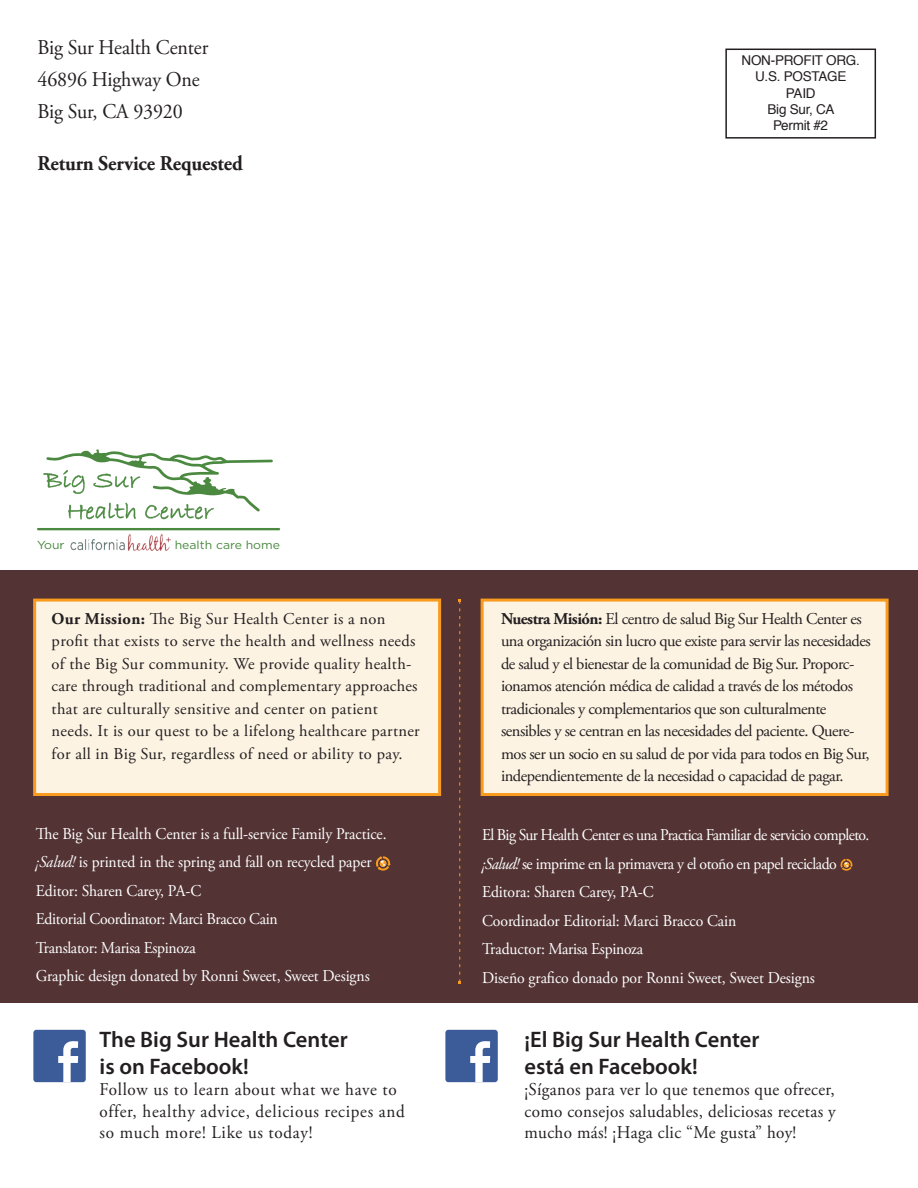
<style>
.page{position:relative;width:918px;height:1188px;background:#fff}
.page>*{position:absolute;margin:0;border:0;box-sizing:border-box;transform-origin:0 0}
.small_head_left_Sans{font:600 22.5px/27px "Myriad Pro";color:#231f20}
.paragraph{font:21px "Adobe Garamond Pro";letter-spacing:-.005em;color:#231f20;scale:.95 1}
.paragraph-2{font:700 21px "Adobe Garamond Pro";letter-spacing:-.005em;color:#231f20;scale:.95 1}
.paragraph-3{font:18px/21.6px "Adobe Garamond Pro";letter-spacing:.04em;color:#231f20;scale:.95 1}
.paragraph-4{font:16.5px/22.5px "Adobe Garamond Pro";letter-spacing:-.03em;color:#231f20}
.paragraph-5{font:16.5px "Adobe Garamond Pro";letter-spacing:-.01em;color:#fff;scale:.95 1}
.paragraph-6{font:16.5px/22.5px "Adobe Garamond Pro";letter-spacing:.02em;color:#231f20}
.paragraph-7{font:16.5px "Adobe Garamond Pro";letter-spacing:-.04em;color:#fff;scale:.95 1}
.paragraph-8{font:16.5px "Adobe Garamond Pro";letter-spacing:-.03em;color:#fff;scale:.95 1}
.Donation_heads{font:13.5px "Helvetica";letter-spacing:-.02em;color:#231f20}
.t1{font:11.55px "Gotham";color:#4a893f;scale:1.06 1}
.s1{font-weight:700}
.s2{font-style:italic}
</style>
<div class="page">
<div style="left:0;top:570px;width:918px;height:433px;background:#533334"></div>
<svg style="left:458px;top:599px;width:3px;height:385px"></svg>
<svg style="left:376px;top:856px;width:15px;height:15px"></svg>
<svg style="left:840px;top:859px;width:13px;height:12px"></svg>
<div style="left:33px;top:599px;width:408px;height:197px;background:#fcf3e3;border:3px solid #f89b1f"></div>
<div style="left:481px;top:599px;width:408px;height:197px;background:#fcf3e3;border:3px solid #f89b1f"></div>
<div style="left:725px;top:49px;width:151px;height:90px;border:2px solid #231f20"></div>
<div style="left:34px;top:1030px;width:52px;height:52px;background:#3b5b99;border-radius:3px"></div>
<svg style="left:58px;top:1041px;width:20px;height:41px"></svg>
<div style="left:446px;top:1030px;width:52px;height:52px;background:#3b5b99;border-radius:3px"></div>
<svg style="left:470px;top:1041px;width:20px;height:41px"></svg>
<svg style="left:43px;top:449px;width:230px;height:71px"></svg>
<hr style="left:37px;top:528px;width:243px;height:2px;background:#4a893f">
<img style="left:70px;top:534px;width:101px;height:16px">
<p class="paragraph" style="left:38px;top:35px;width:181px">Big Sur Health Center</p>
<p class="paragraph" style="left:38px;top:67px;width:172px">46896 Highway One</p>
<p class="paragraph" style="left:38px;top:98px;width:154px">Big Sur, CA 93920</p>
<p class="paragraph-2" style="left:38px;top:151px;width:218px">Return Service Requested</p>
<p class="t1" style="left:37px;top:538px;width:28px">Your</p>
<p class="t1" style="left:175px;top:538px;width:101px">health care home</p>
<p class="Donation_heads" style="left:742px;top:50px;width:120px">NON-PROFIT ORG.</p>
<p class="Donation_heads" style="left:755px;top:66px;width:93px">U.S. POSTAGE</p>
<p class="Donation_heads" style="left:786px;top:82px;width:31px">PAID</p>
<p class="Donation_heads" style="left:768px;top:99px;width:69px">Big Sur, CA</p>
<p class="Donation_heads" style="left:773px;top:115px;width:56px">Permit #2</p>
<p class="paragraph-6" style="left:52px;top:608px;width:370px"><span class="s1">Our Mission:</span> The Big Sur Health Center is a non profit that exists to serve the health and wellness needs of the Big Sur community. We provide quality health&shy;care through traditional and complementary approaches that are culturally sensitive and center on patient needs. It is our quest to be a lifelong healthcare partner for all in Big Sur, regardless of need or ability to pay.</p>
<p class="paragraph-4" style="left:501px;top:608px;width:371px"><span class="s1">Nuestra Misión:</span> El centro de salud Big Sur Health Center es una organización sin lucro que existe para servir las necesidades de salud y el bienestar de la comunidad de Big Sur. Proporc&shy;ionamos atención médica de calidad a través de los métodos tradicionales y complementarios que son culturalmente sensibles y se centran en las necesidades del paciente. Quere&shy;mos ser un socio en su salud de por vida para todos en Big Sur, independientemente de la necesidad o capacidad de pagar.</p>
<p class="paragraph-5" style="left:36px;top:824px;width:371px">The Big Sur Health Center is a full-service Family Practice.</p>
<p class="paragraph-5" style="left:36px;top:852px;width:355px"><span class="s2">¡Salud!</span> is printed in the spring and fall on recycled paper</p>
<p class="paragraph-5" style="left:36px;top:881px;width:176px">Editor: Sharen Carey, PA-C</p>
<p class="paragraph-5" style="left:36px;top:909px;width:256px">Editorial Coordinator: Marci Bracco Cain</p>
<p class="paragraph-5" style="left:36px;top:938px;width:170px">Translator: Marisa Espinoza</p>
<p class="paragraph-5" style="left:36px;top:966px;width:353px">Graphic design donated by Ronni Sweet, Sweet Designs</p>
<p class="small_head_left_Sans" style="left:100px;top:1025px;width:250px">The Big Sur Health Center is on Facebook!</p>
<p class="paragraph-3" style="left:100px;top:1079px;width:323px">Follow us to learn about what we have to offer, healthy advice, delicious recipes and so much more! Like us today!</p>
<p class="paragraph-7" style="left:482px;top:825px;width:409px">El Big Sur Health Center es una Practica Familiar de servicio completo.</p>
<p class="paragraph-8" style="left:482px;top:854px;width:375px"><span class="s2">¡Salud!</span> se imprime en la primavera y el otoño en papel reciclado</p>
<p class="paragraph-5" style="left:482px;top:882px;width:182px">Editora: Sharen Carey, PA-C</p>
<p class="paragraph-5" style="left:482px;top:911px;width:269px">Coordinador Editorial: Marci Bracco Cain</p>
<p class="paragraph-5" style="left:482px;top:939px;width:171px">Traductor: Marisa Espinoza</p>
<p class="paragraph-5" style="left:482px;top:968px;width:352px">Diseño grafico donado por Ronni Sweet, Sweet Designs</p>
<p class="small_head_left_Sans" style="left:525px;top:1025px;width:237px">¡El Big Sur Health Center está en Facebook!</p>
<p class="paragraph-3" style="left:525px;top:1079px;width:329px;text-align:justify">¡Síganos para ver lo que tenemos que ofrecer, como consejos saludables, deliciosas recetas y mucho más! ¡Haga clic “Me gusta” hoy!</p>
</div>
